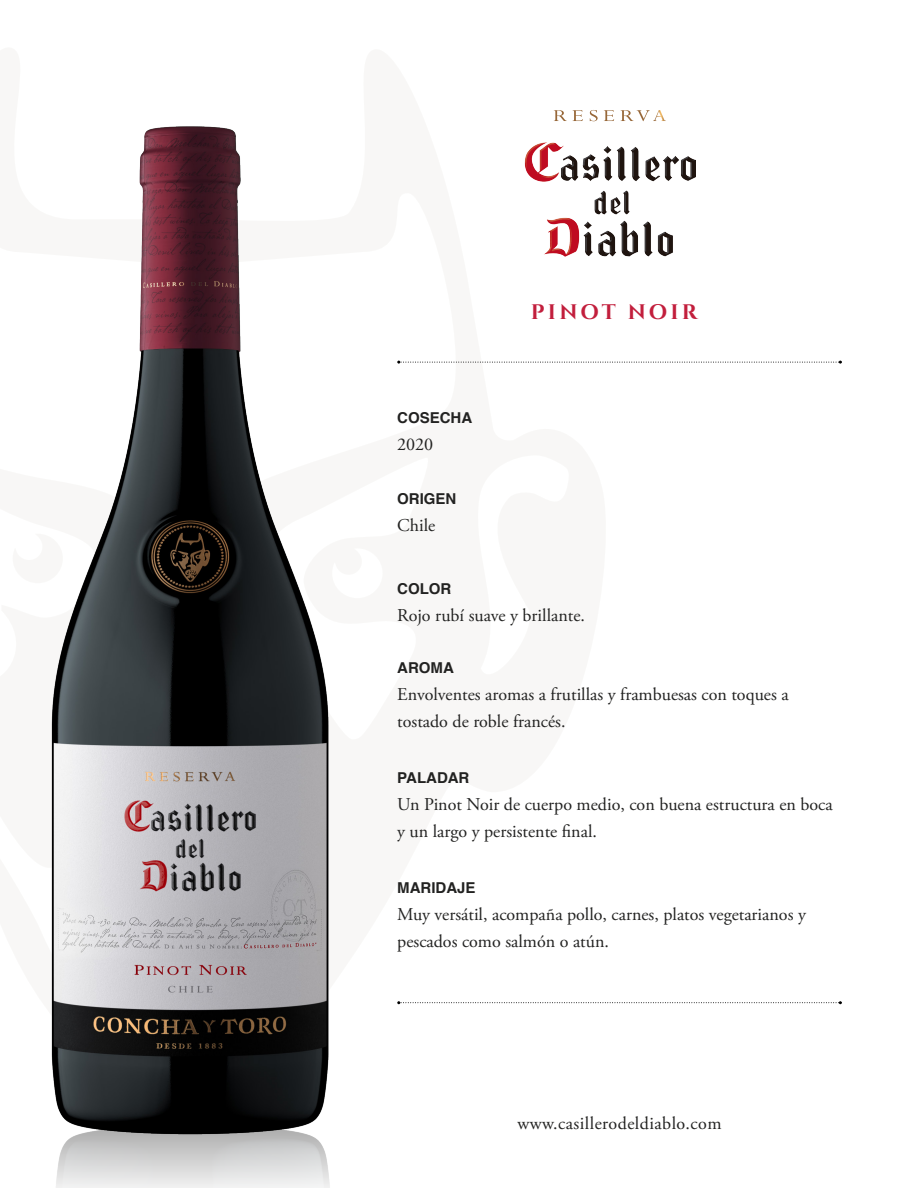
<style>
.page{position:relative;width:918px;height:1188px;background:#fff}
.page>*{position:absolute;margin:0;border:0;box-sizing:border-box;transform-origin:0 0}
.t1{font:700 21px "Cinzel";letter-spacing:.145em;color:#c21e3c}
.t2{font:18px/27px "Adobe Garamond Pro";color:#222221}
.t3{font:18px "Adobe Garamond Pro";letter-spacing:.025em;color:#222221}
.t4{font:700 15px "Helvetica";color:#222221}
</style>
<div class="page">
<svg style="left:554px;top:110px;width:112px;height:11px"></svg>
<img style="left:524px;top:143px;width:172px;height:114px">
<svg style="left:397px;top:361px;width:445px;height:3px"></svg>
<svg style="left:397px;top:1001px;width:445px;height:3px"></svg>
<img style="left:51px;top:126px;width:278px;height:1044px">
<p class="t4" style="left:397px;top:409px;width:76px">COSECHA</p>
<p class="t2" style="left:397px;top:432px;width:37px">2020</p>
<p class="t4" style="left:397px;top:490px;width:61px">ORIGEN</p>
<p class="t2" style="left:397px;top:513px;width:39px">Chile</p>
<p class="t1" style="left:531px;top:299px;width:168px">PINOT NOIR</p>
<p class="t4" style="left:397px;top:580px;width:56px">COLOR</p>
<p class="t2" style="left:397px;top:603px;width:189px">Rojo rubí suave y brillante.</p>
<p class="t4" style="left:397px;top:659px;width:58px">AROMA</p>
<p class="t2" style="left:397px;top:682px;width:393px">Envolventes aromas a frutillas y frambuesas con toques a tostado de roble francés.</p>
<p class="t4" style="left:397px;top:769px;width:74px">PALADAR</p>
<p class="t2" style="left:397px;top:792px;width:437px">Un Pinot Noir de cuerpo medio, con buena estructura en boca y un largo y persistente final.</p>
<p class="t4" style="left:397px;top:878px;width:80px">MARIDAJE</p>
<p class="t2" style="left:397px;top:901px;width:410px">Muy versátil, acompaña pollo, carnes, platos vegetarianos y pescados como salmón o atún.</p>
<p class="t3" style="left:518px;top:1113px;width:205px">www.casillerodeldiablo.com</p>
</div>
